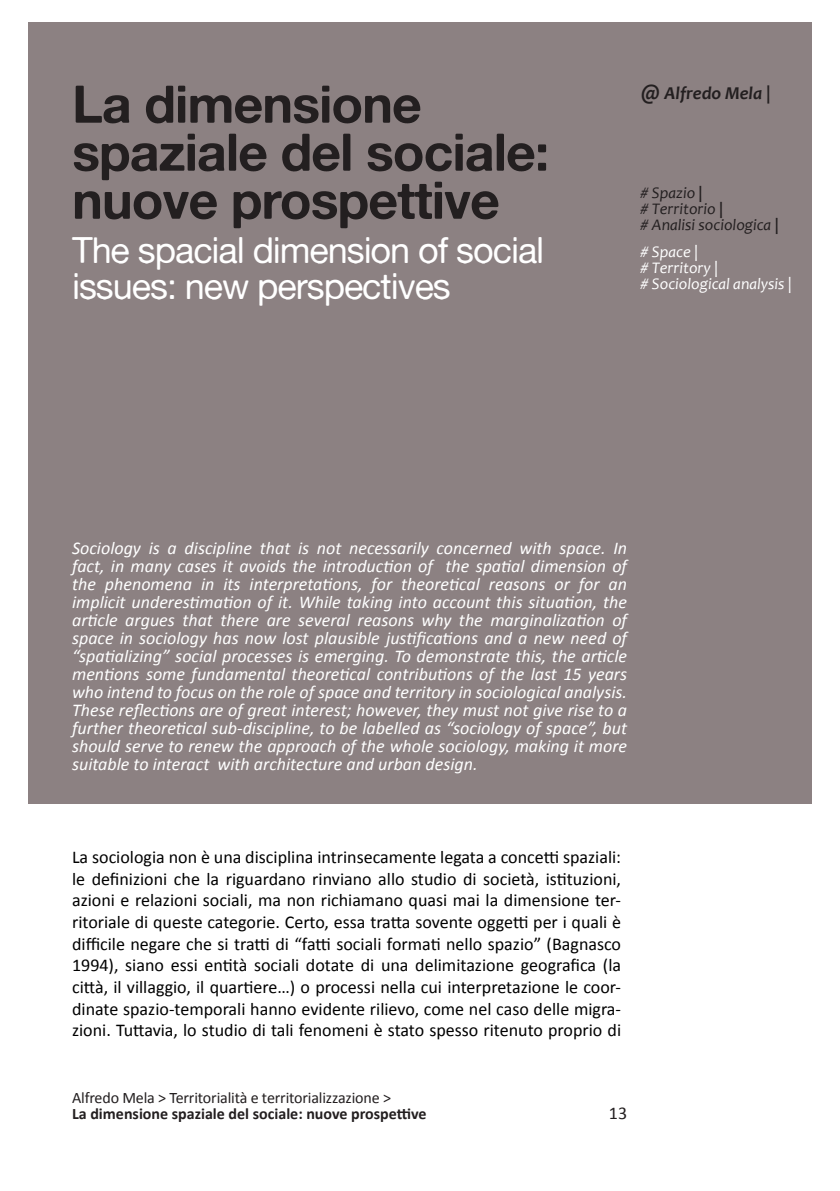
<style>
.page{position:relative;width:840px;height:1191px;background:#fff}
.page>*{position:absolute;margin:0;border:0;box-sizing:border-box;transform-origin:0 0}
.t1{font:52px/48px "Alte Haas Grotesk Bold";letter-spacing:-.02em;color:#231f20}
.t2{font:36px/36px "Alte Haas Grotesk";letter-spacing:-.03em;color:#fff}
.t3{font:italic 700 18.2px "Candara";color:#231f20}
.t4{font:italic 18px/18px "Calibri";color:#fff;text-align:justify}
.t5{font:18px/21.6px "Calibri";color:#000;text-align:justify}
.t6{font:18px "Calibri";color:#231f20}
.t7{font:italic 16.2px/16.2px "Candara";color:#231f20}
.t8{font:italic 16.2px/16.2px "Candara";color:#fff}
.t9{font:16px "Calibri";letter-spacing:-.01em;color:#231f20}
.t10{font:700 16px "Calibri";color:#231f20}
.s1{font-size:20.2px}
.s2{font-weight:700}
</style>
<div class="page">
<div style="left:28px;top:22px;width:783px;height:781px;background:#8c8182"></div>
<h1 class="t1" style="left:72px;top:79px;width:478px">La dimensione spaziale del sociale: nuove prospettive</h1>
<h2 class="t2" style="left:72px;top:231px;width:473px">The spacial dimension of social issues: new perspectives</h2>
<p class="t3" style="left:640px;top:82px;width:132px"><span class="s1">@</span> Alfredo Mela |</p>
<p class="t7" style="left:640px;top:184px;width:140px"># Spazio <span class="s2">|<br></span># Territorio <span class="s2">|<br></span># Analisi sociologica <span class="s2">|</span></p>
<p class="t8" style="left:640px;top:243px;width:153px"># Space |<br># Territory |<br># Sociological analysis |</p>
<p class="t4" style="left:72px;top:539px;width:556px">Sociology is a discipline that is not necessarily concerned with space. In fact, in many cases it avoids the introduction of the spatial dimension of the phenomena in its interpretations, for theoretical reasons or for an implicit underestimation of it. While taking into account this situation, the article argues that there are several reasons why the marginalization of space in sociology has now lost plausible justifications and a new need of “spatializing” social processes is emerging. To demonstrate this, the article mentions some fundamental theoretical contributions of the last 15 years who intend to focus on the role of space and territory in sociological analysis.<br>These reflections are of great interest; however, they must not give rise to a further theoretical sub-discipline, to be labelled as “sociology of space”, but should serve to renew the approach of the whole sociology, making it more suitable to interact with architecture and urban design.</p>
<p class="t5" style="left:72px;top:846px;width:550px">La sociologia non è una disciplina intrinsecamente legata a concetti spaziali: le definizioni che la riguardano rinviano allo studio di società, istituzioni, azioni e relazioni sociali, ma non richiamano quasi mai la dimensione ter&shy;ritoriale di queste categorie. Certo, essa tratta sovente oggetti per i quali è difficile negare che si tratti di “fatti sociali formati nello spazio” (Bagnasco 1994), siano essi entità sociali dotate di una delimitazione geografica (la città, il villaggio, il quartiere…) o processi nella cui interpretazione le coor&shy;dinate spazio-temporali hanno evidente rilievo, come nel caso delle migra&shy;zioni. Tuttavia, lo studio di tali fenomeni è stato spesso ritenuto proprio di</p>
<p class="t9" style="left:72px;top:1087px;width:320px">Alfredo Mela &gt; Territorialità e territorializzazione &gt;</p>
<p class="t10" style="left:72px;top:1103px;width:356px">La dimensione spaziale del sociale: nuove prospettive</p>
<p class="t6" style="left:608px;top:1101px;width:20px">13</p>
</div>
